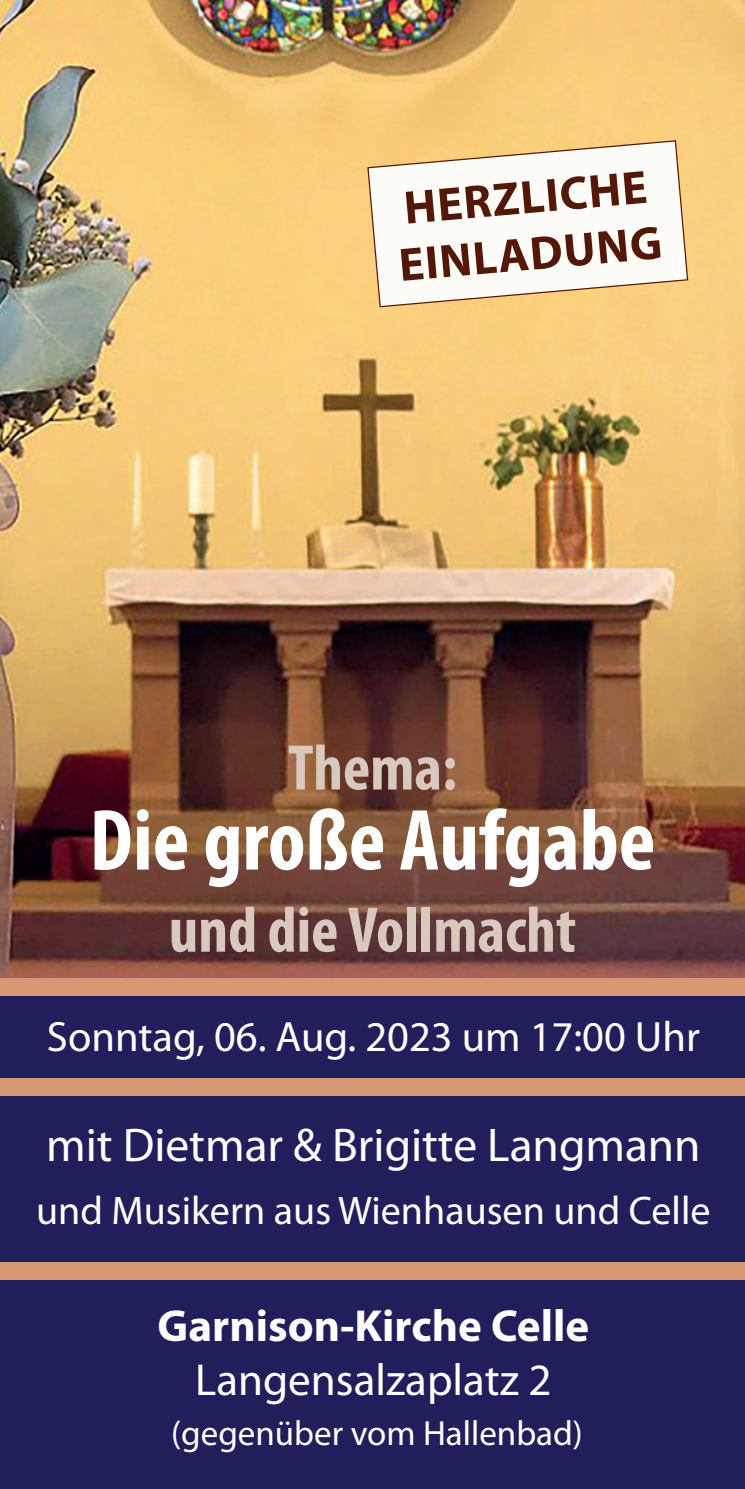
<style>
.page{position:relative;width:745px;height:1489px;background:#fff}
.page>*{position:absolute;margin:0;border:0;box-sizing:border-box;transform-origin:0 0}
.t1{font:700 condensed 87.5px "Myriad Pro";color:#fff}
.t2{font:700 condensed 65px "Myriad Pro";color:#d9c8be}
.t3{font:47.5px "Myriad Pro";color:#fff}
.t4{font:700 47.25px/56.5px "Myriad Pro";color:#4a0f01}
.t5{font:700 45px "Myriad Pro";color:#fff}
.t6{font:45px "Myriad Pro";color:#fff}
.t7{font:42.5px "Myriad Pro";color:#fff}
.t8{font:40px "Myriad Pro";color:#fff}
.t9{font:35px "Myriad Pro";color:#fff}
</style>
<div class="page">
<img style="left:0;top:0;width:744px;height:978px">
<div style="left:0;top:987px;width:744px;height:501px;background:#201f5b"></div>
<div style="left:0;top:978px;width:744px;height:18px;background:#d89873"></div>
<div style="left:0;top:1077px;width:744px;height:18px;background:#d89873"></div>
<div style="left:0;top:1261px;width:744px;height:18px;background:#d89873"></div>
<svg style="left:366px;top:139px;width:322px;height:169px"></svg>
<p class="t4" style="left:391px;top:179px;width:265px;rotate:-5deg">HERZLICHE<br>EINLADUNG</p>
<p class="t2" style="left:288px;top:727px;width:171px">Thema:</p>
<p class="t1" style="left:89px;top:785px;width:567px">Die große Aufgabe</p>
<p class="t2" style="left:169px;top:889px;width:408px">und die Vollmacht</p>
<p class="t7" style="left:47px;top:1010px;width:654px">Sonntag, 06. Aug. 2023 um 17:00 Uhr</p>
<p class="t3" style="left:46px;top:1116px;width:655px">mit Dietmar &amp; Brigitte Langmann</p>
<p class="t8" style="left:36px;top:1185px;width:675px">und Musikern aus Wienhausen und Celle</p>
<p class="t5" style="left:157px;top:1296px;width:433px">Garnison-Kirche Celle</p>
<p class="t6" style="left:195px;top:1352px;width:358px">Langensalzaplatz 2</p>
<p class="t9" style="left:171px;top:1410px;width:413px">(gegenüber vom Hallenbad)</p>
</div>
